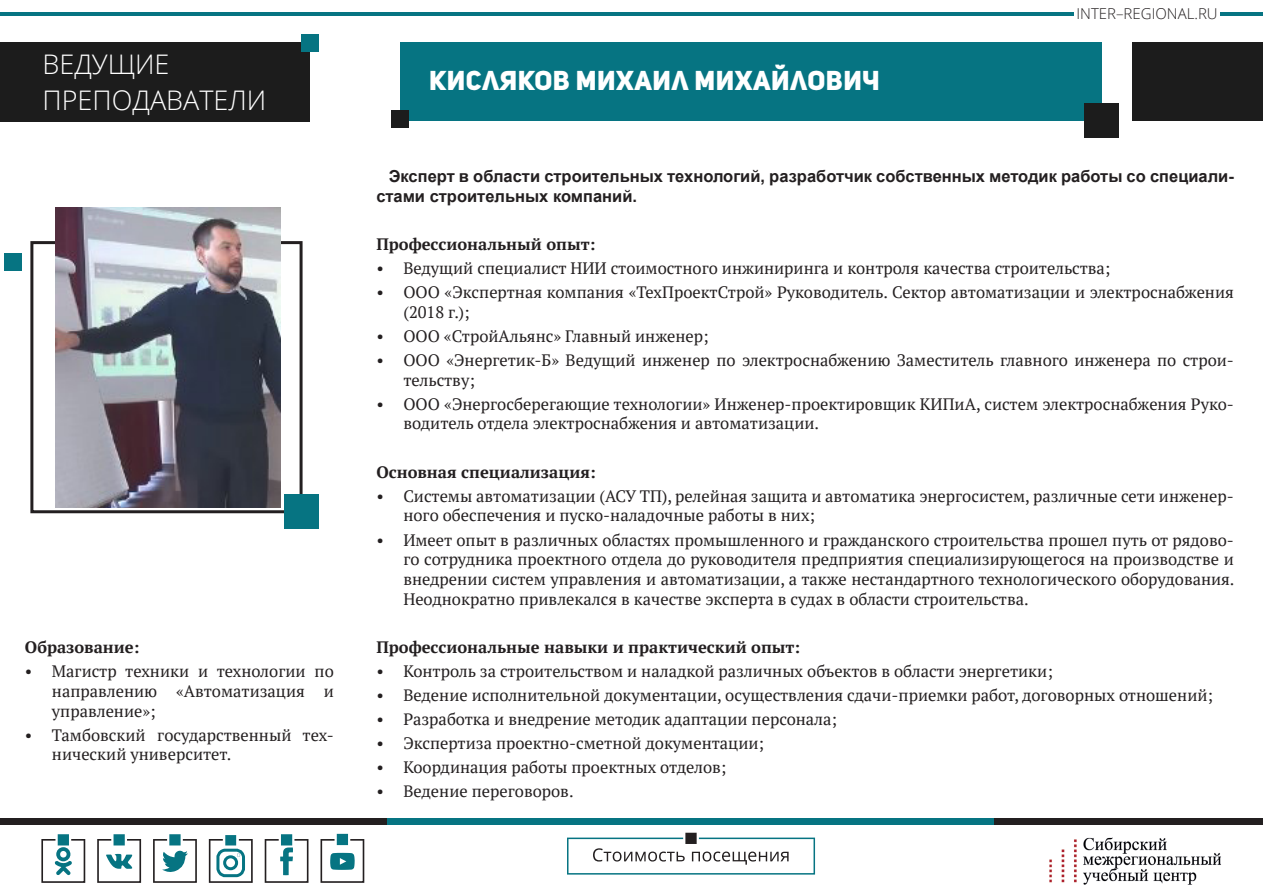
<style>
.page{position:relative;width:1263px;height:893px;background:#fff}
.page>*{position:absolute;margin:0;border:0;box-sizing:border-box;transform-origin:0 0}
.Стиль_абзаца_2{font:27px "Uni Sans Heavy CAPS";letter-spacing:.02em;color:#fff}
.Стиль_абзаца_2-2{font:300 27px "Open Sans";color:#fff}
.t1{font:16.5px/19.8px "PT Serif";color:#231f20}
.Стиль_абзаца_2-3{font:700 16.5px/19.8px "Arial";color:#231f20}
.Стиль_абзаца_2-4{font:700 16.5px "PT Serif";color:#231f20}
.t2{font:300 15px "Open Sans";color:#231f20}
</style>
<div class="page">
<div style="left:0;top:818px;width:387px;height:7px;background:#231f20"></div>
<div style="left:994px;top:818px;width:269px;height:7px;background:#231f20"></div>
<div style="left:387px;top:818px;width:607px;height:7px;background:#067482"></div>
<hr style="left:0;top:12px;width:387px;height:4px;background:#067482">
<hr style="left:1220px;top:12px;width:43px;height:4px;background:#067482">
<hr style="left:387px;top:12px;width:687px;height:4px;background:#067482">
<svg style="left:567px;top:832px;width:248px;height:43px"></svg>
<img style="left:1049px;top:838px;width:172px;height:47px">
<svg style="left:41px;top:834px;width:44px;height:49px"></svg>
<svg style="left:97px;top:834px;width:44px;height:49px"></svg>
<svg style="left:153px;top:834px;width:44px;height:49px"></svg>
<svg style="left:265px;top:834px;width:43px;height:49px"></svg>
<svg style="left:320px;top:833px;width:44px;height:50px"></svg>
<svg style="left:209px;top:835px;width:44px;height:48px"></svg>
<div style="left:0;top:43px;width:309px;height:79px;background:#1c1c1c"></div>
<div style="left:400px;top:43px;width:701px;height:78px;background:#067482"></div>
<div style="left:1133px;top:43px;width:130px;height:78px;background:#1c1c1c"></div>
<div style="left:30px;top:241px;width:273px;height:272px;border:3px solid #231f20"></div>
<div style="left:284px;top:494px;width:34px;height:34px;background:#067482"></div>
<div style="left:1084px;top:104px;width:34px;height:34px;background:#1c1c1c"></div>
<div style="left:5px;top:253px;width:17px;height:17px;background:#067482"></div>
<div style="left:301px;top:34px;width:17px;height:17px;background:#067482"></div>
<div style="left:391px;top:111px;width:17px;height:17px;background:#1c1c1c"></div>
<img style="left:55px;top:207px;width:225px;height:300px">
<p class="Стиль_абзаца_2-2" style="left:43px;top:45px;width:129px">ВЕДУЩИЕ</p>
<p class="Стиль_абзаца_2-2" style="left:43px;top:81px;width:225px">ПРЕПОДАВАТЕЛИ</p>
<p class="Стиль_абзаца_2-4" style="left:25px;top:636px;width:116px">Образование:</p>
<p class="t1" style="left:52px;top:661px;width:283px;text-align:justify;text-indent:-27px">• Магистр техники и технологии по направлению «Автоматизация и управление»;</p>
<p class="t1" style="left:52px;top:725px;width:283px;text-indent:-27px">• Тамбовский государственный тех&shy;нический университет.</p>
<p class="Стиль_абзаца_2" style="left:429px;top:63px;width:452px">Кисляков Михаил Михайлович</p>
<p class="t2" style="left:1076px;top:3px;width:143px">INTER–REGIONAL.RU</p>
<p class="Стиль_абзаца_2-3" style="left:376px;top:166px;width:859px;text-indent:12px">Эксперт в области строительных технологий, разработчик собственных методик работы со специали&shy;стами строительных компаний.</p>
<p class="Стиль_абзаца_2-4" style="left:376px;top:233px;width:220px">Профессиональный опыт:</p>
<p class="t1" style="left:376px;top:258px;width:735px">• Ведущий специалист НИИ стоимостного инжиниринга и контроля качества строительства;</p>
<p class="t1" style="left:403px;top:282px;width:832px;text-indent:-27px">• ООО «Экспертная компания «ТехПроектСтрой» Руководитель. Сектор автоматизации и электроснабжения (2018 г.);</p>
<p class="t1" style="left:376px;top:326px;width:334px">• ООО «СтройАльянс» Главный инженер;</p>
<p class="t1" style="left:403px;top:350px;width:832px;text-indent:-27px">• ООО «Энергетик-Б» Ведущий инженер по электроснабжению Заместитель главного инженера по строи&shy;тельству;</p>
<p class="t1" style="left:403px;top:394px;width:832px;text-indent:-27px">• ООО «Энергосберегающие технологии» Инженер-проектировщик КИПиА, систем электроснабжения Руко&shy;водитель отдела электроснабжения и автоматизации.</p>
<p class="Стиль_абзаца_2-4" style="left:376px;top:461px;width:221px">Основная специализация:</p>
<p class="t1" style="left:403px;top:486px;width:832px;text-indent:-27px">• Системы автоматизации (АСУ ТП), релейная защита и автоматика энергосистем, различные сети инженер&shy;ного обеспечения и пуско-наладочные работы в них;</p>
<p class="t1" style="left:403px;top:530px;width:833px;text-align:justify;text-indent:-27px">• Имеет опыт в различных областях промышленного и гражданского строительства прошел путь от рядово&shy;го сотрудника проектного отдела до руководителя предприятия специализирующегося на производстве и внедрении систем управления и автоматизации, а также нестандартного технологического оборудования.<br>Неоднократно привлекался в качестве эксперта в судах в области строительства.</p>
<p class="Стиль_абзаца_2-4" style="left:376px;top:636px;width:425px">Профессиональные навыки и практический опыт:</p>
<p class="t1" style="left:376px;top:661px;width:678px">• Контроль за строительством и наладкой различных объектов в области энергетики;</p>
<p class="t1" style="left:376px;top:685px;width:838px">• Ведение исполнительной документации, осуществления сдачи-приемки работ, договорных отношений;</p>
<p class="t1" style="left:376px;top:709px;width:462px">• Разработка и внедрение методик адаптации персонала;</p>
<p class="t1" style="left:376px;top:733px;width:389px">• Экспертиза проектно-сметной документации;</p>
<p class="t1" style="left:376px;top:757px;width:352px">• Координация работы проектных отделов;</p>
<p class="t1" style="left:376px;top:781px;width:199px">• Ведение переговоров.</p>
</div>
